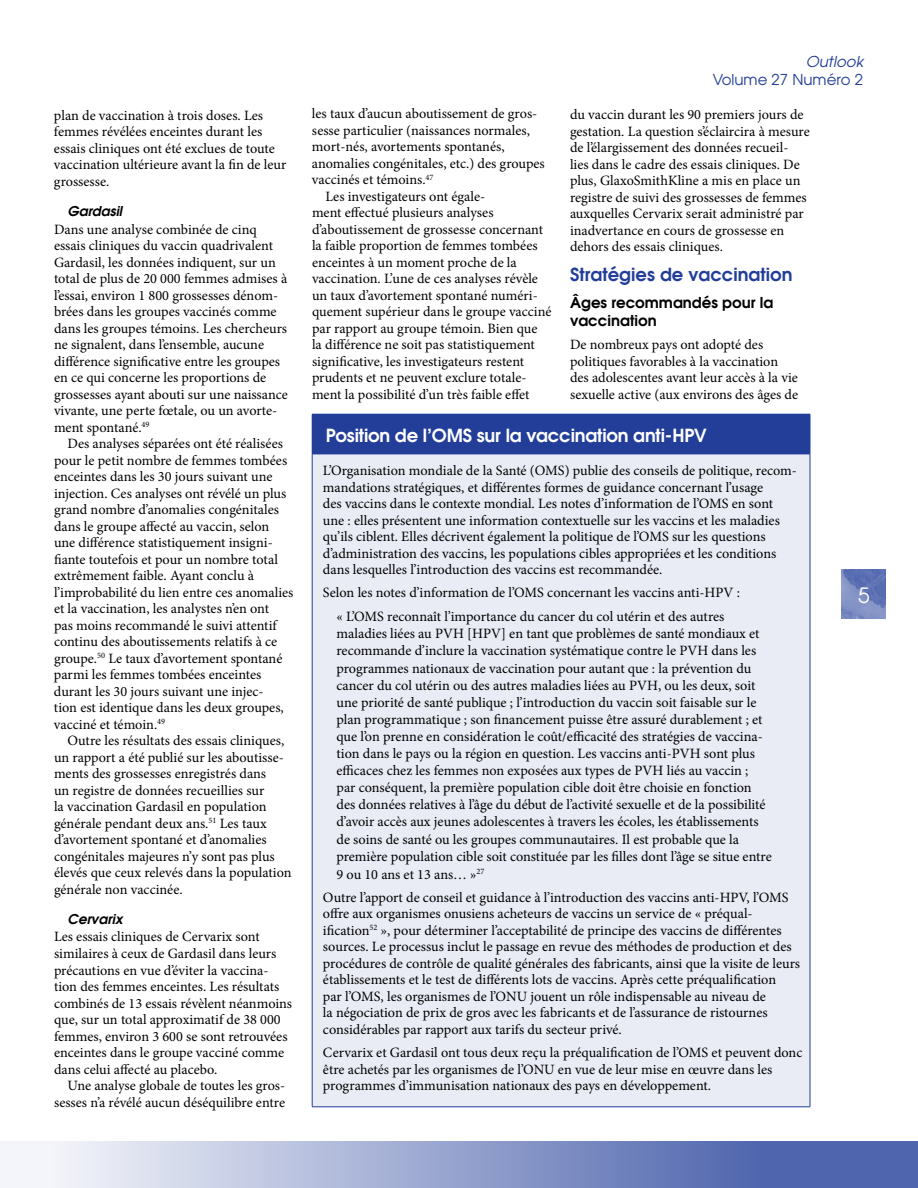
<style>
.page{position:relative;width:918px;height:1188px;background:#fff}
.page>*{position:absolute;margin:0;border:0;box-sizing:border-box;transform-origin:0 0}
.t1{font:21px "Avant Garde";color:#fff}
.t2{font:600 18px "Avant Garde";letter-spacing:-.01em;color:#fff}
.t3{font:600 18px "Avant Garde";color:#233e99}
.t4{font:600 15px/18px "Avant Garde";color:#000}
.t5{font:15px "Avant Garde";color:#233e99}
.t6{font:italic 15px "Avant Garde";color:#233e99}
.t7{font:14.25px/16.5px "Minion Pro";color:#000}
.t8{font:italic 600 13.5px "Avant Garde";color:#000}
</style>
<div class="page">
<svg style="left:0;top:1142px;width:918px;height:46px;background:#97a4cf"></svg>
<img style="left:842px;top:570px;width:44px;height:48px">
<div style="left:312px;top:414px;width:498px;height:40px;background:#233e99"></div>
<div style="left:312px;top:454px;width:498px;height:653px;background:#e9ecf5"></div>
<hr style="left:312px;top:454px;width:1px;height:653px;background:#233e99">
<hr style="left:810px;top:454px;width:1px;height:653px;background:#233e99">
<hr style="left:312px;top:1107px;width:498px;height:1px;background:#233e99">
<hr style="left:810px;top:414px;width:1px;height:40px;background:#233e99">
<hr style="left:312px;top:454px;width:498px;height:1px;background:#233e99">
<p class="t7" style="left:54px;top:107px;width:234px">plan de vaccination à trois doses. Les femmes révélées enceintes durant les essais cliniques ont été exclues de toute vaccination ultérieure avant la fin de leur grossesse.</p>
<p class="t8" style="left:68px;top:202px;width:56px">Gardasil</p>
<p class="t7" style="left:54px;top:221px;width:235px">Dans une analyse combinée de cinq essais cliniques du vaccin quadrivalent Gardasil, les données indiquent, sur un total de plus de 20 000 femmes admises à l’essai, environ 1 800 grossesses dénom&shy;brées dans les groupes vaccinés comme dans les groupes témoins. Les chercheurs ne signalent, dans l’ensemble, aucune différence significative entre les groupes en ce qui concerne les proportions de grossesses ayant abouti sur une naissance vivante, une perte fœtale, ou un avorte&shy;ment spontané.<sup>49</sup></p>
<p class="t7" style="left:54px;top:435px;width:241px;text-indent:14px">Des analyses séparées ont été réalisées pour le petit nombre de femmes tombées enceintes dans les 30 jours suivant une injection. Ces analyses ont révélé un plus grand nombre d’anomalies congénitales dans le groupe affecté au vaccin, selon une différence statistiquement insigni&shy;fiante toutefois et pour un nombre total extrêmement faible. Ayant conclu à l’improbabilité du lien entre ces anomalies et la vaccination, les analystes n’en ont<br>pas moins recommandé le suivi attentif continu des aboutissements relatifs à ce groupe.<sup>50</sup> Le taux d’avortement spontané parmi les femmes tombées enceintes durant les 30 jours suivant une injec-<br>tion est identique dans les deux groupes, vacciné et témoin.<sup>49</sup></p>
<p class="t7" style="left:54px;top:732px;width:239px;text-indent:13px">Outre les résultats des essais cliniques, un rapport a été publié sur les aboutisse&shy;ments des grossesses enregistrés dans<br>un registre de données recueillies sur<br>la vaccination Gardasil en population générale pendant deux ans.<sup>51</sup> Les taux d’avortement spontané et d’anomalies congénitales majeures n’y sont pas plus élevés que ceux relevés dans la population générale non vaccinée.</p>
<p class="t8" style="left:68px;top:910px;width:57px">Cervarix</p>
<p class="t7" style="left:54px;top:929px;width:240px">Les essais cliniques de Cervarix sont similaires à ceux de Gardasil dans leurs précautions en vue d’éviter la vaccina&shy;tion des femmes enceintes. Les résultats combinés de 13 essais révèlent néanmoins que, sur un total approximatif de 38 000 femmes, environ 3 600 se sont retrouvées enceintes dans le groupe vacciné comme dans celui affecté au placebo.</p>
<p class="t7" style="left:54px;top:1077px;width:233px;text-align:right">Une analyse globale de toutes les gros&shy;sesses n’a révélé aucun déséquilibre entre</p>
<p class="t7" style="left:312px;top:106px;width:227px">les taux d’aucun aboutissement de gros-</p>
<p class="t7" style="left:312px;top:122px;width:220px">sesse particulier (naissances normales,</p>
<p class="t7" style="left:312px;top:139px;width:194px">mort-nés, avortements spontanés,</p>
<p class="t7" style="left:312px;top:155px;width:234px">anomalies congénitales, etc.) des groupes</p>
<p class="t7" style="left:312px;top:172px;width:123px">vaccinés et témoins.<sup>47</sup></p>
<p class="t7" style="left:326px;top:188px;width:161px">Les investigateurs ont égale-</p>
<p class="t7" style="left:312px;top:205px;width:183px">ment effectué plusieurs analyses</p>
<p class="t7" style="left:312px;top:221px;width:233px">d’aboutissement de grossesse concernant</p>
<p class="t7" style="left:312px;top:238px;width:227px">la faible proportion de femmes tombées</p>
<p class="t7" style="left:312px;top:254px;width:206px">enceintes à un moment proche de la</p>
<p class="t7" style="left:312px;top:271px;width:228px">vaccination. L’une de ces analyses révèle</p>
<p class="t7" style="left:312px;top:287px;width:227px">un taux d’avortement spontané numéri-</p>
<p class="t7" style="left:312px;top:304px;width:241px">quement supérieur dans le groupe vacciné</p>
<p class="t7" style="left:312px;top:320px;width:227px">par rapport au groupe témoin. Bien que</p>
<p class="t7" style="left:312px;top:337px;width:224px">la différence ne soit pas statistiquement</p>
<p class="t7" style="left:312px;top:353px;width:214px">significative, les investigateurs restent</p>
<p class="t7" style="left:312px;top:370px;width:216px">prudents et ne peuvent exclure totale-</p>
<p class="t7" style="left:312px;top:386px;width:219px">ment la possibilité d’un très faible effet</p>
<p class="t6" style="left:806px;top:52px;width:59px">Outlook</p>
<p class="t5" style="left:713px;top:70px;width:152px">Volume 27 Numéro 2</p>
<p class="t7" style="left:570px;top:106px;width:241px">du vaccin durant les 90 premiers jours de gestation. La question s’éclaircira à mesure de l’élargissement des données recueil&shy;lies dans le cadre des essais cliniques. De plus, GlaxoSmithKline a mis en place un registre de suivi des grossesses de femmes auxquelles Cervarix serait administré par inadvertance en cours de grossesse en dehors des essais cliniques.</p>
<p class="t3" style="left:570px;top:263px;width:224px">Stratégies de vaccination</p>
<p class="t4" style="left:570px;top:293px;width:205px">Âges recommandés pour la vaccination</p>
<p class="t7" style="left:570px;top:337px;width:230px">De nombreux pays ont adopté des politiques favorables à la vaccination des adolescentes avant leur accès à la vie sexuelle active (aux environs des âges de</p>
<p class="t2" style="left:326px;top:424px;width:383px">Position de l’OMS sur la vaccination anti-HPV</p>
<p class="t7" style="left:323px;top:462px;width:476px">L’Organisation mondiale de la Santé (OMS) publie des conseils de politique, recom&shy;mandations stratégiques, et différentes formes de guidance concernant l’usage<br>des vaccins dans le contexte mondial. Les notes d’information de l’OMS en sont une : elles présentent une information contextuelle sur les vaccins et les maladies qu’ils ciblent. Elles décrivent également la politique de l’OMS sur les questions d’administration des vaccins, les populations cibles appropriées et les conditions dans lesquelles l’introduction des vaccins est recommandée.</p>
<p class="t7" style="left:323px;top:581px;width:419px;line-height:23.9px;text-align:center">Selon les notes d’information de l’OMS concernant les vaccins anti-HPV : « L’OMS reconnaît l’importance du cancer du col utérin et des autres</p>
<p class="t7" style="left:336px;top:625px;width:437px;line-height:17.1px">maladies liées au PVH [HPV] en tant que problèmes de santé mondiaux et recommande d’inclure la vaccination systématique contre le PVH dans les programmes nationaux de vaccination pour autant que : la prévention du cancer du col utérin ou des autres maladies liées au PVH, ou les deux, soit une priorité de santé publique ; l’introduction du vaccin soit faisable sur le plan programmatique ; son financement puisse être assuré durablement ; et que l’on prenne en considération le coût/efficacité des stratégies de vaccina&shy;tion dans le pays ou la région en question. Les vaccins anti-PVH sont plus efficaces chez les femmes non exposées aux types de PVH liés au vaccin ;<br>par conséquent, la première population cible doit être choisie en fonction des données relatives à l’âge du début de l’activité sexuelle et de la possibilité d’avoir accès aux jeunes adolescentes à travers les écoles, les établissements de soins de santé ou les groupes communautaires. Il est probable que la première population cible soit constituée par les filles dont l’âge se situe entre 9 ou 10 ans et 13 ans… »<sup>27</sup></p>
<p class="t7" style="left:323px;top:889px;width:479px">Outre l’apport de conseil et guidance à l’introduction des vaccins anti-HPV, l’OMS offre aux organismes onusiens acheteurs de vaccins un service de « préqual - ification<sup>52</sup> », pour déterminer l’acceptabilité de principe des vaccins de différentes sources. Le processus inclut le passage en revue des méthodes de production et des procédures de contrôle de qualité générales des fabricants, ainsi que la visite de leurs établissements et le test de différents lots de vaccins. Après cette préqualification<br>par l’OMS, les organismes de l’ONU jouent un rôle indispensable au niveau de<br>la négociation de prix de gros avec les fabricants et de l’assurance de ristournes considérables par rapport aux tarifs du secteur privé.</p>
<p class="t7" style="left:323px;top:1044px;width:481px">Cervarix et Gardasil ont tous deux reçu la préqualification de l’OMS et peuvent donc être achetés par les organismes de l’ONU en vue de leur mise en œuvre dans les programmes d’immunisation nationaux des pays en développement.</p>
<h1 class="t1" style="left:858px;top:582px;width:13px">5</h1>
</div>
